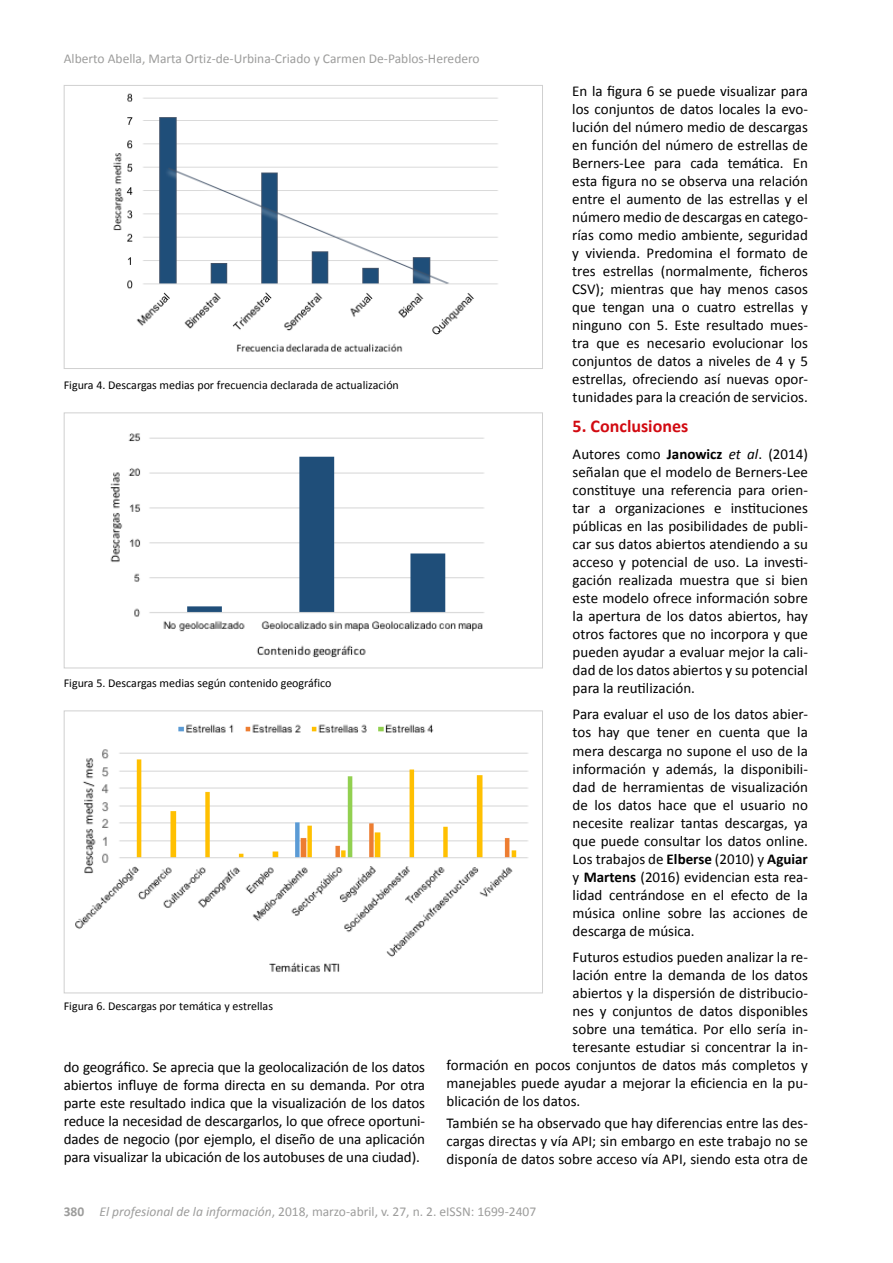
<style>
.page{position:relative;width:893px;height:1263px;background:#fff}
.page>*{position:absolute;margin:0;border:0;box-sizing:border-box;transform-origin:0 0}
.t1{font:700 18px "Calibri";color:#d20a11}
.t2{font:15px/18px "Calibri";color:#000;text-align:justify}
.t3{font:13.5px "Calibri";color:#9d9d9c}
.t4{font:12px "Calibri";color:#000}
.s1{font-weight:700}
.s2{font-style:italic}
</style>
<div class="page">
<img style="left:113px;top:93px;width:385px;height:259px">
<div style="left:64px;top:85px;width:479px;height:284px;border:1px solid #d0d0d0"></div>
<img style="left:110px;top:433px;width:375px;height:225px">
<div style="left:64px;top:412px;width:479px;height:256px;border:1px solid #d0d0d0"></div>
<img style="left:75px;top:724px;width:453px;height:249px">
<div style="left:64px;top:710px;width:479px;height:283px;border:1px solid #d0d0d0"></div>
<p class="t3" style="left:64px;top:50px;width:417px">Alberto Abella, Marta Ortiz-de-Urbina-Criado y Carmen De-Pablos-Heredero</p>
<p class="t4" style="left:64px;top:378px;width:337px">Figura 4. Descargas medias por frecuencia declarada de actualización</p>
<p class="t4" style="left:64px;top:676px;width:269px">Figura 5. Descargas medias según contenido geográfico</p>
<p class="t4" style="left:64px;top:999px;width:211px">Figura 6. Descargas por temática y estrellas</p>
<p class="t2" style="left:64px;top:1058px;width:363px">do geográfico. Se aprecia que la geolocalización de los datos abiertos influye de forma directa en su demanda. Por otra parte este resultado indica que la visualización de los datos reduce la necesidad de descargarlos, lo que ofrece oportuni&shy;dades de negocio (por ejemplo, el diseño de una aplicación para visualizar la ubicación de los autobuses de una ciudad).</p>
<p class="t2" style="left:572px;top:82px;width:237px">En la figura 6 se puede visualizar para los conjuntos de datos locales la evo&shy;lución del número medio de descargas en función del número de estrellas de Berners-Lee para cada temática. En esta figura no se observa una relación entre el aumento de las estrellas y el número medio de descargas en catego&shy;rías como medio ambiente, seguridad y vivienda. Predomina el formato de tres estrellas (normalmente, ficheros CSV); mientras que hay menos casos que tengan una o cuatro estrellas y ninguno con 5. Este resultado mues&shy;tra que es necesario evolucionar los conjuntos de datos a niveles de 4 y 5 estrellas, ofreciendo así nuevas opor&shy;tunidades para la creación de servicios.</p>
<p class="t1" style="left:573px;top:415px;width:117px">5. Conclusiones</p>
<p class="t2" style="left:573px;top:445px;width:237px">Autores como <span class="s1">Janowicz</span> <span class="s2">et al</span>. (2014) señalan que el modelo de Berners-Lee constituye una referencia para orien&shy;tar a organizaciones e instituciones públicas en las posibilidades de publi&shy;car sus datos abiertos atendiendo a su acceso y potencial de uso. La investi&shy;gación realizada muestra que si bien este modelo ofrece información sobre la apertura de los datos abiertos, hay otros factores que no incorpora y que pueden ayudar a evaluar mejor la cali&shy;dad de los datos abiertos y su potencial para la reutilización.</p>
<p class="t2" style="left:573px;top:705px;width:237px">Para evaluar el uso de los datos abier&shy;tos hay que tener en cuenta que la mera descarga no supone el uso de la información y además, la disponibili&shy;dad de herramientas de visualización de los datos hace que el usuario no necesite realizar tantas descargas, ya que puede consultar los datos online.<br>Los trabajos de <span class="s1">Elberse</span> (2010) y <span class="s1">Aguiar </span>y <span class="s1">Martens</span> (2016) evidencian esta rea&shy;lidad centrándose en el efecto de la música online sobre las acciones de descarga de música.</p>
<p class="t2" style="left:573px;top:948px;width:237px">Futuros estudios pueden analizar la re-</p>
<p class="t2" style="left:573px;top:966px;width:237px">lación entre la demanda de los datos</p>
<p class="t2" style="left:573px;top:984px;width:237px">abiertos y la dispersión de distribucio-</p>
<p class="t2" style="left:573px;top:1002px;width:237px">nes y conjuntos de datos disponibles</p>
<p class="t2" style="left:573px;top:1020px;width:237px">sobre una temática. Por ello sería in-</p>
<p class="t2" style="left:573px;top:1038px;width:237px">teresante estudiar si concentrar la in-</p>
<p class="t2" style="left:446px;top:1056px;width:363px">formación en pocos conjuntos de datos más completos y</p>
<p class="t2" style="left:446px;top:1074px;width:363px">manejables puede ayudar a mejorar la eficiencia en la pu-</p>
<p class="t2" style="left:446px;top:1092px;width:135px">blicación de los datos.</p>
<p class="t2" style="left:446px;top:1114px;width:363px">También se ha observado que hay diferencias entre las des&shy;cargas directas y vía API; sin embargo en este trabajo no se disponía de datos sobre acceso vía API, siendo esta otra de</p>
<p class="t3" style="left:64px;top:1203px;width:474px"><span class="s1">380</span> <span class="s2">El profesional de la información</span>, 2018, marzo-abril, v. 27, n. 2. eISSN: 1699-2407</p>
</div>
